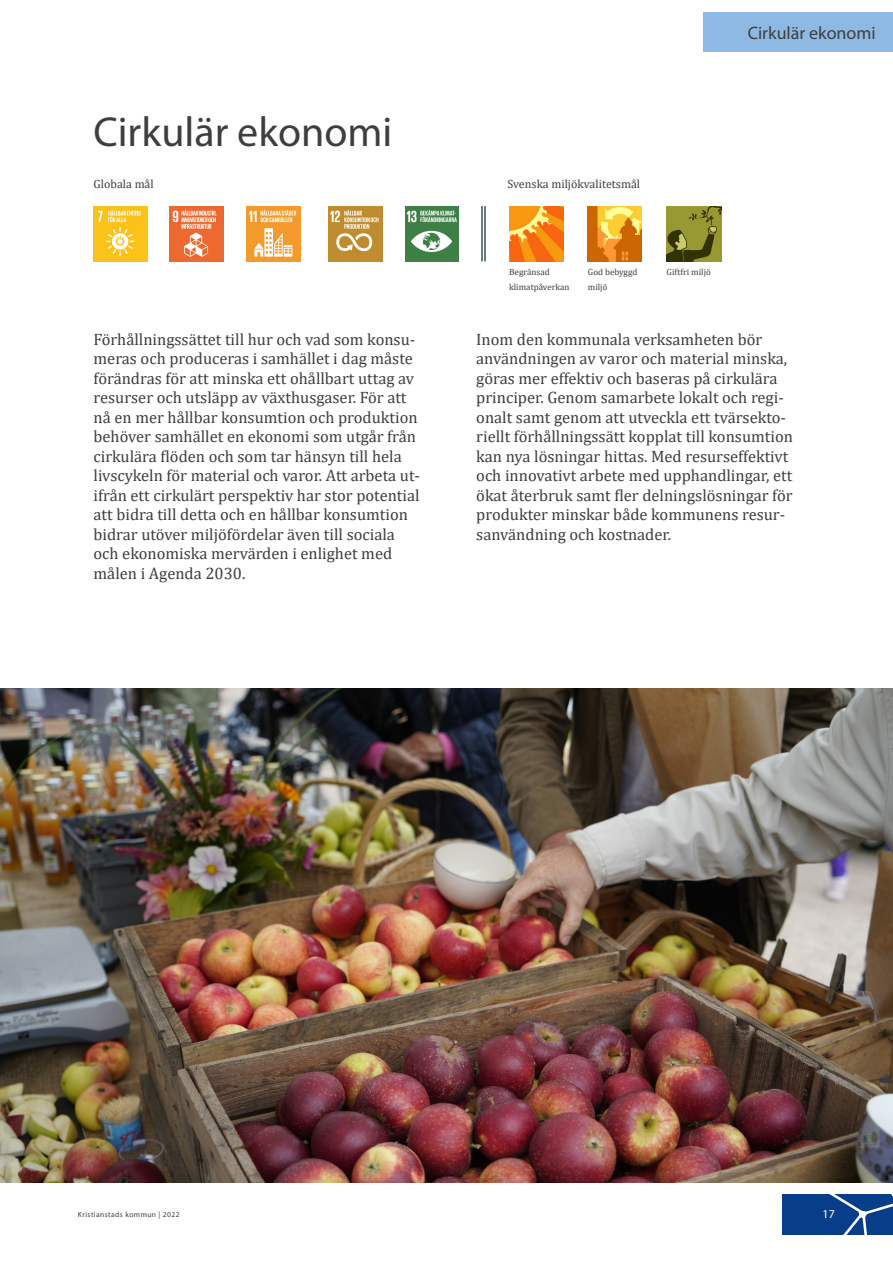
<style>
.page{position:relative;width:893px;height:1263px;background:#fff}
.page>*{position:absolute;margin:0;border:0;box-sizing:border-box;transform-origin:0 0}
.Rubrik_1{font:42px "Myriad Pro";color:#3e3e3f}
.t1{font:18px "Myriad Pro";color:#3e3e3f}
.t2{font:16.5px/19.5px "Cambria";color:#3e3e3f}
.Rubrik_1-2{font:12px "Cambria";color:#3e3e3f}
.t3{font:12px "Myriad Pro";color:#fff}
.Rubrik_1-3{font:9px/15px "Cambria";color:#3e3e3f}
.t4{font:7.5px "Myriad Pro";letter-spacing:.06em;color:#3e3e3f}
</style>
<div class="page">
<svg style="left:782px;top:1195px;width:111px;height:39px;background:#194b91"></svg>
<div style="left:704px;top:13px;width:189px;height:39px;background:#8eb9e2"></div>
<img style="left:0;top:689px;width:893px;height:494px">
<img style="left:94px;top:206px;width:53px;height:55px">
<img style="left:247px;top:206px;width:54px;height:55px">
<img style="left:328px;top:206px;width:54px;height:55px">
<img style="left:509px;top:206px;width:54px;height:55px">
<img style="left:588px;top:206px;width:54px;height:55px">
<hr style="left:484px;top:206px;width:2px;height:55px;background:#3a5251">
<hr style="left:481px;top:206px;width:2px;height:55px;background:#3a5251">
<img style="left:170px;top:206px;width:53px;height:55px">
<img style="left:405px;top:206px;width:54px;height:55px">
<img style="left:667px;top:206px;width:55px;height:55px">
<p class="Rubrik_1" style="left:94px;top:106px;width:300px">Cirkulär ekonomi</p>
<p class="Rubrik_1-2" style="left:94px;top:177px;width:62px">Globala mål</p>
<p class="Rubrik_1-2" style="left:507px;top:177px;width:134px">Svenska miljökvalitetsmål</p>
<p class="Rubrik_1-3" style="left:509px;top:265px;width:62px">Begränsad klimatpåverkan</p>
<p class="Rubrik_1-3" style="left:588px;top:265px;width:51px">God bebyggd miljö</p>
<p class="Rubrik_1-3" style="left:667px;top:265px;width:46px">Giftfri miljö</p>
<p class="t1" style="left:748px;top:22px;width:130px">Cirkulär ekonomi</p>
<p class="t2" style="left:94px;top:329px;width:328px">Förhållningssättet till hur och vad som konsu&shy;meras och produceras i samhället i dag måste förändras för att minska ett ohållbart uttag av resurser och utsläpp av växthusgaser. För att nå en mer hållbar konsumtion och produktion behöver samhället en ekonomi som utgår från cirkulära flöden och som tar hänsyn till hela livscykeln för material och varor. Att arbeta ut&shy;ifrån ett cirkulärt perspektiv har stor potential att bidra till detta och en hållbar konsumtion bidrar utöver miljöfördelar även till sociala och ekonomiska mervärden i enlighet med målen i Agenda 2030.</p>
<p class="t2" style="left:476px;top:329px;width:318px">Inom den kommunala verksamheten bör användningen av varor och material minska, göras mer effektiv och baseras på cirkulära principer. Genom samarbete lokalt och regi&shy;onalt samt genom att utveckla ett tvärsekto&shy;riellt förhållningssätt kopplat till konsumtion kan nya lösningar hittas. Med resurseffektivt och innovativt arbete med upphandlingar, ett ökat återbruk samt fler delningslösningar för produkter minskar både kommunens resur&shy;sanvändning och kostnader.</p>
<p class="t4" style="left:78px;top:1210px;width:103px">Kristianstads kommun | 2022</p>
<p class="t3" style="left:823px;top:1207px;width:14px">17</p>
</div>
